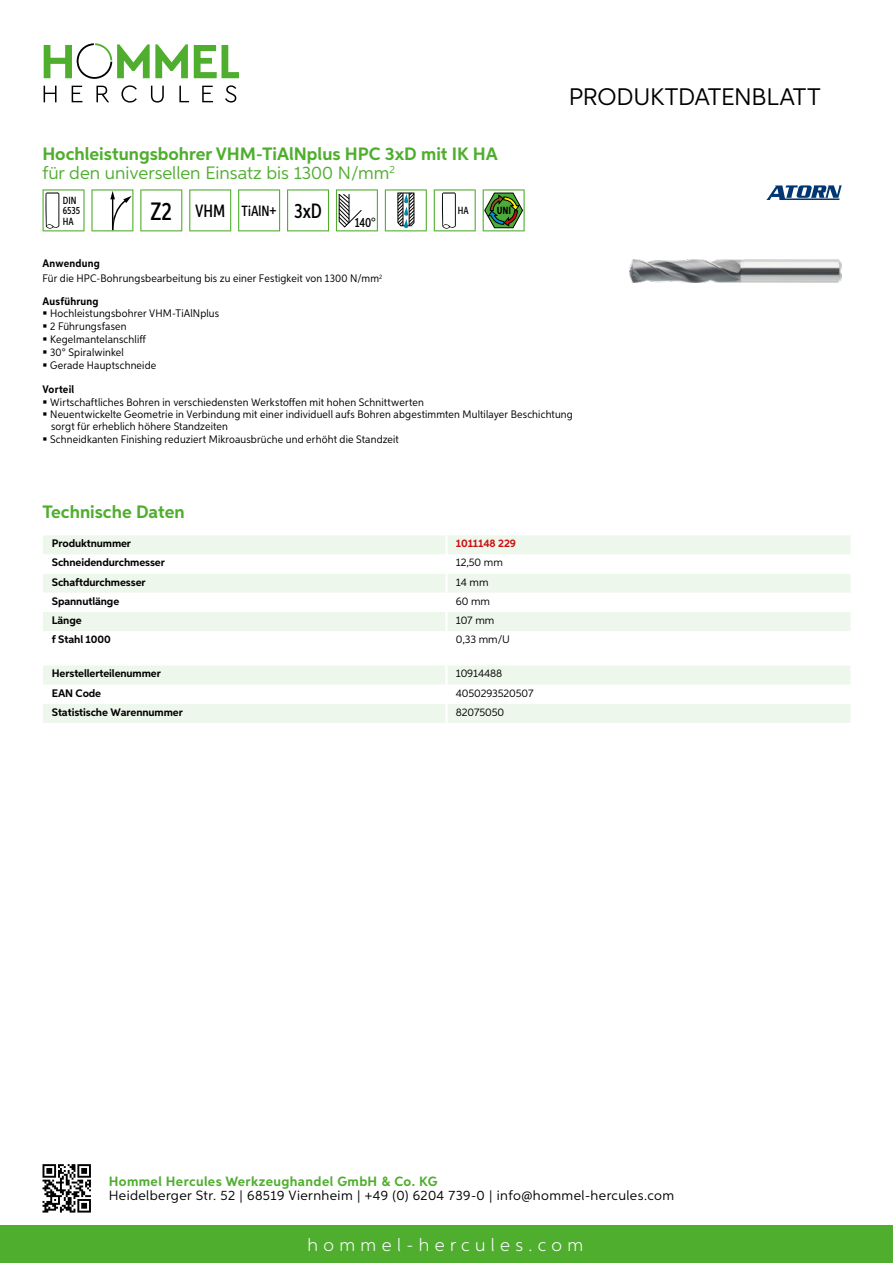
<style>
.page{position:relative;width:893px;height:1263px;background:#fff}
.page>*{position:absolute;margin:0;border:0;box-sizing:border-box;transform-origin:0 0}
.t1{font:24px "Aspira";letter-spacing:-.01em;color:#000}
.t2{font:700 18px/19.8px "Aspira";color:#50ae2f}
.t3{font:300 18px "Aspira";letter-spacing:.3em;color:#fff}
.t4{font:500 14.85px "Aspira XX Nar";color:#000}
.t5{font:13.5px "Aspira";letter-spacing:.03em;color:#000}
.t6{font:700 13.5px "Aspira";letter-spacing:.03em;color:#50ae2f}
.t7{font:500 13.35px "Aspira XX Nar";color:#000}
.t8{font:10.95px/12.8px "Aspira Nar";letter-spacing:.015em;color:#000}
.t9{font:700 10.95px "Aspira";letter-spacing:-.01em;color:#000}
.t10{font:10.95px "Aspira";letter-spacing:-.01em;color:#000}
.t11{font:700 10.95px "Aspira Nar";letter-spacing:.02em;color:#000}
.t12{font:700 10.95px "Aspira";letter-spacing:-.01em;color:#cd1013}
.t13{font:500 10.35px/10.4px "Aspira XX Nar";color:#000}
.t14{font:700 10.35px "Aspira XX Nar";color:#000}
.s1{font-weight:400}
.s2{font-size:25.2px}
.s3{font-size:17.85px}
.s4{font-size:20.7px}
.s5{font-weight:700}
</style>
<div class="page">
<div style="left:0;top:1226px;width:893px;height:37px;background:#50ae2f"></div>
<svg style="left:43px;top:1164px;width:48px;height:48px"></svg>
<svg style="left:194px;top:45px;width:45px;height:33px"></svg>
<svg style="left:44px;top:43px;width:144px;height:36px"></svg>
<svg style="left:44px;top:86px;width:13px;height:16px"></svg>
<svg style="left:72px;top:86px;width:10px;height:16px"></svg>
<svg style="left:96px;top:86px;width:13px;height:16px"></svg>
<svg style="left:121px;top:85px;width:16px;height:18px"></svg>
<svg style="left:151px;top:86px;width:13px;height:17px"></svg>
<svg style="left:179px;top:86px;width:10px;height:16px"></svg>
<svg style="left:202px;top:86px;width:11px;height:16px"></svg>
<svg style="left:225px;top:85px;width:11px;height:18px"></svg>
<div style="left:43px;top:535px;width:807px;height:19px;background:#eef7eb"></div>
<svg style="left:43px;top:574px;width:807px;height:57px;fill:#eef7eb"></svg>
<hr style="left:445px;top:535px;width:3px;height:19px;background:#fff">
<hr style="left:445px;top:574px;width:3px;height:19px;background:#fff">
<hr style="left:445px;top:593px;width:3px;height:19px;background:#fff">
<hr style="left:445px;top:612px;width:3px;height:19px;background:#fff">
<svg style="left:43px;top:666px;width:807px;height:57px"></svg>
<hr style="left:445px;top:704px;width:3px;height:19px;background:#fff">
<svg style="left:43px;top:189px;width:42px;height:42px"></svg>
<svg style="left:91px;top:189px;width:42px;height:42px"></svg>
<svg style="left:140px;top:189px;width:42px;height:42px"></svg>
<svg style="left:189px;top:189px;width:42px;height:42px"></svg>
<svg style="left:238px;top:189px;width:42px;height:42px"></svg>
<svg style="left:287px;top:189px;width:42px;height:42px"></svg>
<svg style="left:336px;top:189px;width:42px;height:42px"></svg>
<svg style="left:385px;top:189px;width:42px;height:42px"></svg>
<svg style="left:434px;top:189px;width:42px;height:42px"></svg>
<svg style="left:483px;top:189px;width:42px;height:42px"></svg>
<img style="left:629px;top:259px;width:213px;height:24px">
<svg style="left:766px;top:185px;width:76px;height:15px"></svg>
<h2 class="t2" style="left:43px;top:144px;width:457px">Hochleistungsbohrer VHM-TiAlNplus HPC 3xD mit IK HA <span class="s1">für den universellen Einsatz bis 1300 N/mm</span><sup>2</sup></h2>
<p class="t13" style="left:63px;top:195px;width:19px">DIN<br>6535<br>HA</p>
<h3 class="t4" style="left:151px;top:202px;width:173px"><span class="s2">Z2</span> <span class="s3">VHM</span> TiAlN+ <span class="s4">3xD</span></h3>
<p class="t7" style="left:355px;top:215px;width:22px">140°</p>
<p class="t13" style="left:458px;top:205px;width:12px">HA</p>
<p class="t14" style="left:497px;top:205px;width:16px">UNI</p>
<h1 class="t1" style="left:569px;top:82px;width:253px">Produktdatenblatt</h1>
<p class="t8" style="left:43px;top:256px;width:341px;line-height:15.1px"><span class="s5">Anwendung<br></span>Für die HPC-Bohrungsbearbeitung bis zu einer Festigkeit von 1300 N/mm<sup>2</sup></p>
<p class="t11" style="left:43px;top:294px;width:58px">Ausführung</p>
<p class="t8" style="left:50px;top:307px;width:171px">Hochleistungsbohrer VHM-TiAlNplus<br>2 Führungsfasen<br>Kegelmantelanschliff<br>30° Spiralwinkel<br>Gerade Hauptschneide</p>
<p class="t11" style="left:43px;top:382px;width:33px">Vorteil</p>
<p class="t8" style="left:50px;top:395px;width:524px">Wirtschaftliches Bohren in verschiedensten Werkstoffen mit hohen Schnittwerten<br>Neuentwickelte Geometrie in Verbindung mit einer individuell aufs Bohren abgestimmten Multilayer Beschichtung sorgt für erheblich höhere Standzeiten<br>Schneidkanten Finishing reduziert Mikroausbrüche und erhöht die Standzeit</p>
<h2 class="t2" style="left:43px;top:502px;width:144px">Technische Daten</h2>
<p class="t9" style="left:52px;top:537px;width:81px">Produktnummer</p>
<p class="t12" style="left:456px;top:537px;width:62px">1011148 229</p>
<p class="t9" style="left:52px;top:556px;width:115px">Schneidendurchmesser</p>
<p class="t10" style="left:456px;top:556px;width:49px">12,50 mm</p>
<p class="t9" style="left:52px;top:575px;width:95px">Schaftdurchmesser</p>
<p class="t10" style="left:456px;top:575px;width:34px">14 mm</p>
<p class="t9" style="left:52px;top:594px;width:69px">Spannutlänge</p>
<p class="t10" style="left:456px;top:594px;width:36px">60 mm</p>
<p class="t9" style="left:52px;top:613px;width:31px">Länge</p>
<p class="t10" style="left:456px;top:613px;width:40px">107 mm</p>
<p class="t9" style="left:52px;top:632px;width:60px">f Stahl 1000</p>
<p class="t10" style="left:456px;top:632px;width:54px">0,33 mm/U</p>
<p class="t9" style="left:52px;top:667px;width:111px">Herstellerteilenummer</p>
<p class="t10" style="left:456px;top:667px;width:48px">10914488</p>
<p class="t9" style="left:52px;top:686px;width:51px">EAN Code</p>
<p class="t10" style="left:456px;top:686px;width:79px">4050293520507</p>
<p class="t9" style="left:52px;top:705px;width:132px">Statistische Warennummer</p>
<p class="t10" style="left:456px;top:705px;width:50px">82075050</p>
<p class="t6" style="left:109px;top:1172px;width:330px">Hommel Hercules Werkzeughandel GmbH &amp; Co. KG</p>
<p class="t5" style="left:109px;top:1187px;width:567px">Heidelberger Str. 52 | 68519 Viernheim | +49 (0) 6204 739-0 | info@hommel-hercules.com</p>
<h2 class="t3" style="left:307px;top:1234px;width:277px">hommel-hercules.com</h2>
</div>
